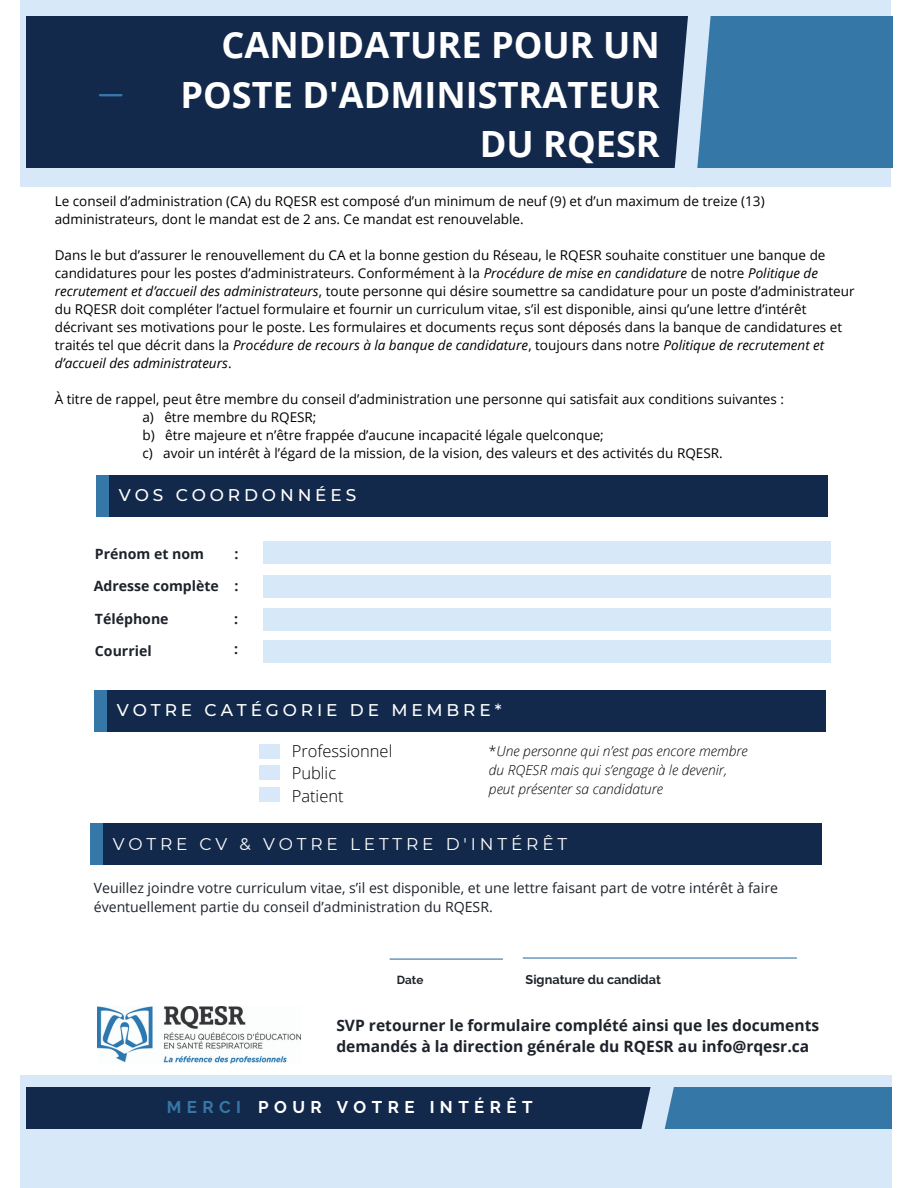
<style>
.page{position:relative;width:918px;height:1188px;background:#fff}
.page>*{position:absolute;margin:0;border:0;box-sizing:border-box;transform-origin:0 0}
.t1{font:700 36.15px/49.5px "Open Sans";color:#fff;text-align:right}
.t2{font:500 16.95px "Montserrat";letter-spacing:.23em;color:#fff}
.t3{font:16.95px "Montserrat";letter-spacing:.23em;color:#fff}
.t4{font:700 16.95px "Raleway";letter-spacing:.32em;color:#fff}
.t5{font:300 16.5px/22.5px "Open Sans";color:#000}
.t6{font:700 15.6px/21.3px "Open Sans";color:#1e232b}
.t7{font:14.1px/19px "Open Sans";color:#1e232b}
.t8{font:700 14.1px "Open Sans";color:#1e232b}
.t9{font:italic 300 13.8px/19.2px "Open Sans";color:#000}
.t10{font:13.5px/18px "Open Sans";color:#000}
.t11{font:700 12.75px "Raleway";color:#1e232b}
.t12{font:700 11.7px "Raleway";color:#1e232b}
.s1{font-style:italic}
.s2{font-style:normal}
.s3{color:#3578a8}
</style>
<div class="page">
<div style="left:21px;top:0;width:870px;height:187px;background:#d7e9f8"></div>
<div style="left:26px;top:16px;width:666px;height:152px;background:#13294b"></div>
<hr style="left:100px;top:94px;width:21px;height:2px;background:#3578a8">
<div style="left:21px;top:1076px;width:871px;height:112px;background:#d7e9f8"></div>
<div style="left:26px;top:1087px;width:630px;height:42px;background:#13294b"></div>
<div style="left:653px;top:1087px;width:238px;height:42px;background:#3578a8"></div>
<div style="left:263px;top:541px;width:568px;height:23px;background:#d7e9f8"></div>
<hr style="left:523px;top:957px;width:274px;height:2px;background:#3578a8">
<div style="left:97px;top:475px;width:28px;height:42px;background:#3578a8"></div>
<div style="left:109px;top:475px;width:719px;height:42px;background:#13294b"></div>
<div style="left:692px;top:16px;width:200px;height:152px;background:#3578a8"></div>
<svg style="left:674px;top:16px;width:37px;height:172px"></svg>
<svg style="left:625px;top:1075px;width:65px;height:54px"></svg>
<div style="left:95px;top:690px;width:28px;height:41px;background:#3578a8"></div>
<div style="left:107px;top:690px;width:719px;height:41px;background:#13294b"></div>
<div style="left:91px;top:824px;width:28px;height:41px;background:#3578a8"></div>
<div style="left:103px;top:824px;width:719px;height:41px;background:#13294b"></div>
<hr style="left:390px;top:959px;width:113px;height:1px;background:#3578a8">
<img style="left:98px;top:1007px;width:202px;height:56px">
<div style="left:263px;top:575px;width:568px;height:23px;background:#d7e9f8"></div>
<div style="left:263px;top:608px;width:568px;height:23px;background:#d7e9f8"></div>
<div style="left:263px;top:640px;width:568px;height:22px;background:#d7e9f8"></div>
<div style="left:259px;top:744px;width:20px;height:14px;background:#d7e9f8"></div>
<div style="left:259px;top:765px;width:20px;height:15px;background:#d7e9f8"></div>
<div style="left:259px;top:787px;width:20px;height:15px;background:#d7e9f8"></div>
<h1 class="t1" style="left:180px;top:19px;width:481px">CANDIDATURE POUR UN<br>POSTE D'ADMINISTRATEUR<br>DU RQESR</h1>
<p class="t10" style="left:55px;top:191px;width:711px">Le conseil d’administration (CA) du RQESR est composé d’un minimum de neuf (9) et d’un maximum de treize (13) administrateurs, dont le mandat est de 2 ans. Ce mandat est renouvelable.</p>
<p class="t10" style="left:55px;top:245px;width:801px">Dans le but d’assurer le renouvellement du CA et la bonne gestion du Réseau, le RQESR souhaite constituer une banque de candidatures pour les postes d’administrateurs. Conformément à la <span class="s1">Procédure de mise en candidature</span> de notre <span class="s1">Politique de recrutement et d’accueil des administrateurs</span>, toute personne qui désire soumettre sa candidature pour un poste d’administrateur du RQESR doit compléter l’actuel formulaire et fournir un curriculum vitae, s’il est disponible, ainsi qu’une lettre d’intérêt décrivant ses motivations pour le poste. Les formulaires et documents reçus sont déposés dans la banque de candidatures et traités tel que décrit dans la <span class="s1">Procédure de recours à la banque de candidature</span>, toujours dans notre <span class="s1">Politique de recrutement et d’accueil des administrateurs</span>.</p>
<p class="t10" style="left:142px;top:389px;width:643px;text-indent:-88px">À titre de rappel, peut être membre du conseil d’administration une personne qui satisfait aux conditions suivantes : a) être membre du RQESR;<br>b) être majeure et n’être frappée d’aucune incapacité légale quelconque;<br>c) avoir un intérêt à l’égard de la mission, de la vision, des valeurs et des activités du RQESR.</p>
<p class="t2" style="left:119px;top:485px;width:239px">VOS COORDONNÉES</p>
<p class="t8" style="left:95px;top:544px;width:111px">Prénom et nom</p>
<p class="t8" style="left:94px;top:576px;width:127px">Adresse complète</p>
<p class="t8" style="left:95px;top:609px;width:75px">Téléphone</p>
<p class="t8" style="left:235px;top:544px;width:6px">:</p>
<p class="t8" style="left:235px;top:576px;width:6px">:</p>
<p class="t8" style="left:234px;top:609px;width:6px">:</p>
<p class="t8" style="left:95px;top:641px;width:58px">Courriel</p>
<p class="t8" style="left:234px;top:639px;width:6px">:</p>
<p class="t2" style="left:117px;top:699px;width:386px">VOTRE CATÉGORIE DE MEMBRE*</p>
<p class="t5" style="left:292px;top:739px;width:102px">Professionnel<br>Public<br>Patient</p>
<p class="t9" style="left:489px;top:741px;width:260px"><span class="s2">*</span>Une personne qui n’est pas encore membre du RQESR mais qui s’engage à le devenir, peut présenter sa candidature</p>
<p class="t3" style="left:113px;top:833px;width:456px">VOTRE CV &amp; VOTRE LETTRE D'INTÉRÊT</p>
<p class="t7" style="left:94px;top:878px;width:686px">Veuillez joindre votre curriculum vitae, s’il est disponible, et une lettre faisant part de votre intérêt à faire éventuellement partie du conseil d’administration du RQESR.</p>
<p class="t12" style="left:397px;top:973px;width:28px">Date</p>
<p class="t11" style="left:526px;top:972px;width:137px">Signature du candidat</p>
<p class="t6" style="left:336px;top:1014px;width:484px">SVP retourner le formulaire complété ainsi que les documents demandés à la direction générale du RQESR au info@rqesr.ca</p>
<p class="t4" style="left:167px;top:1097px;width:368px"><span class="s3">MERCI</span> POUR VOTRE INTÉRÊT</p>
</div>
